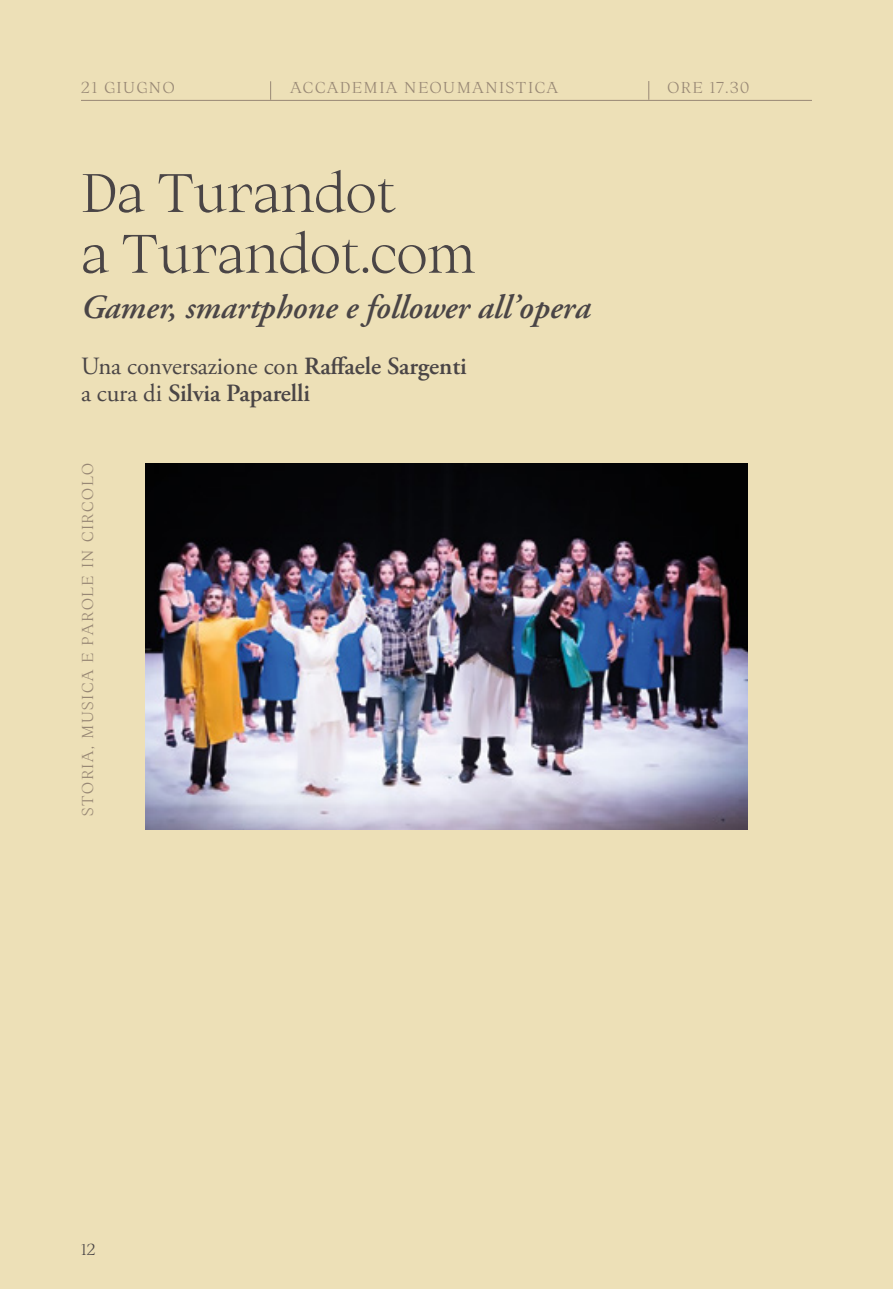
<style>
.page{position:relative;width:893px;height:1289px;background:#fff}
.page>*{position:absolute;margin:0;border:0;box-sizing:border-box;transform-origin:0 0}
.Titolo_evento{font:300 54px "Ortica";color:#4a4546}
.Titolo_evento-2{font:italic 600 33.75px "Adobe Garamond Pro";color:#4a4546}
.t1{font:24.75px "Adobe Garamond Pro";letter-spacing:-.005em;color:#4a4546}
.t2{font:600 24.75px "Adobe Garamond Pro";letter-spacing:-.005em;color:#4a4546}
.Data_piccola{font:300 15.75px "Ortica";letter-spacing:.1em;color:#988875}
.t3{font:300 15.75px "Ortica";color:#4a4546}
.s1{font-weight:600}
.s2{font-weight:400}
</style>
<div class="page">
<div style="left:0;top:0;width:893px;height:1288px;background:#ede0b7"></div>
<hr style="left:81px;top:100px;width:731px;height:1px;background:#988875">
<svg style="left:270px;top:81px;width:1px;height:19px"></svg>
<svg style="left:648px;top:81px;width:1px;height:19px"></svg>
<img style="left:145px;top:463px;width:602px;height:366px">
<p class="Data_piccola" style="left:81px;top:78px;width:95px">21 GIUGNO</p>
<p class="Data_piccola" style="left:290px;top:78px;width:269px">ACCADEMIA NEOUMANISTICA</p>
<p class="Data_piccola" style="left:667px;top:78px;width:84px">ORE 17.30</p>
<p class="Titolo_evento" style="left:81px;top:161px;width:317px">Da Turandot</p>
<p class="Titolo_evento" style="left:81px;top:222px;width:396px">a Turandot.com</p>
<p class="Titolo_evento-2" style="left:81px;top:287px;width:511px">Gamer, smartphone e follower all’opera</p>
<p class="t1" style="left:81px;top:351px;width:387px">Una conversazione con <span class="s1">Raffaele Sargenti</span></p>
<p class="t2" style="left:81px;top:379px;width:230px"><span class="s2">a cura di</span> Silvia Paparelli</p>
<p class="Data_piccola" style="left:78px;top:815px;width:354px;rotate:-90deg">STORIA, MUSICA E PAROLE IN CIRCOLO</p>
<p class="t3" style="left:81px;top:1239px;width:16px">12</p>
</div>
